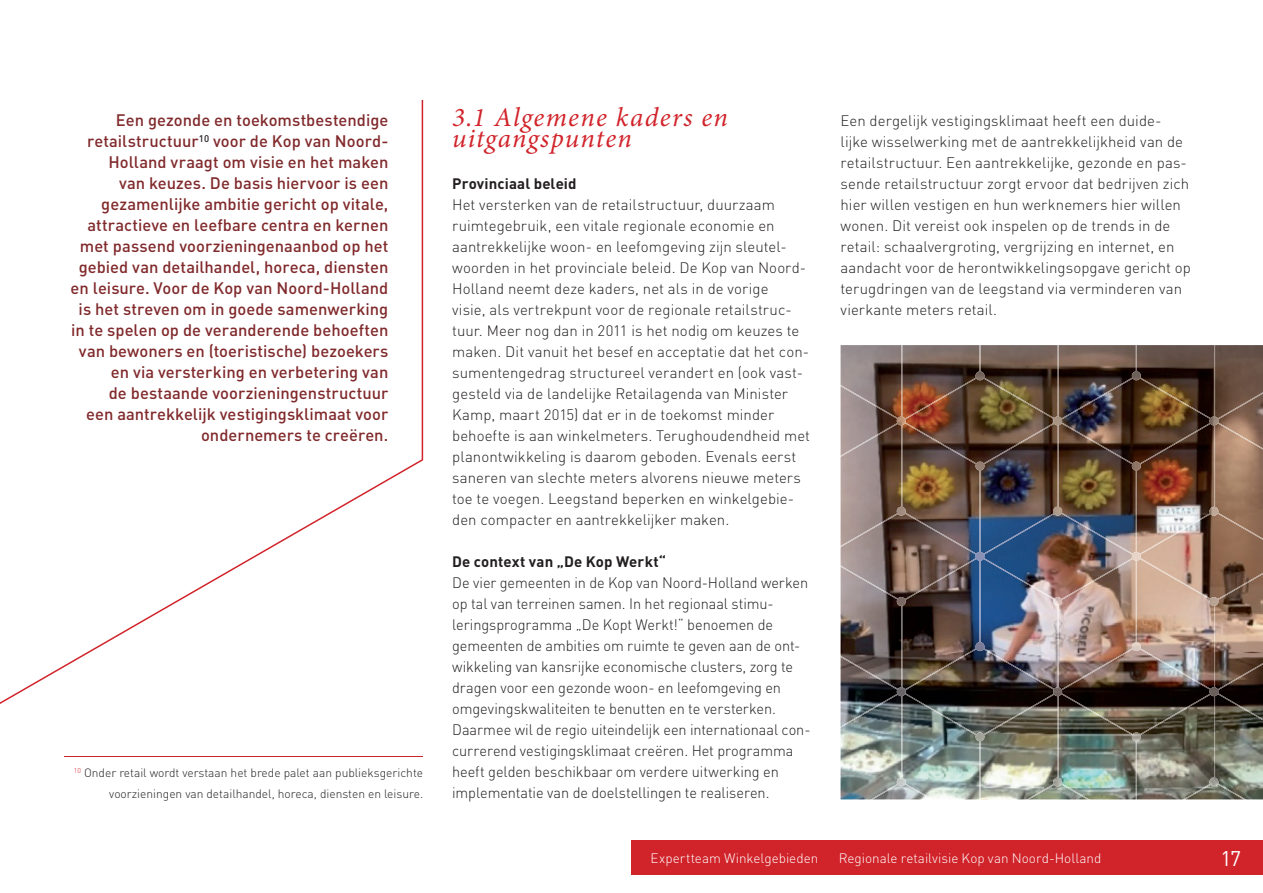
<style>
.page{position:relative;width:1263px;height:893px;background:#fff}
.page>*{position:absolute;margin:0;border:0;box-sizing:border-box;transform-origin:0 0}
.t1{font:italic 27px/21px "Minion Pro";letter-spacing:.045em;color:#d1232a}
.t2{font:21px "DIN";color:#fff}
.t3{font:500 16.5px/21px "DIN";color:#812a2c;text-align:right}
.t4{font:300 15px/21px "DIN";color:#231f20}
.t5{font:700 15px "DIN";letter-spacing:.01em;color:#231f20}
.t6{font:300 13.5px "DIN";color:#fff}
.t7{font:300 12px/21px "DIN";color:#231f20;text-align:right}
</style>
<div class="page">
<img style="left:840px;top:345px;width:423px;height:454px">
<div style="left:631px;top:840px;width:632px;height:34px;background:#d1232a"></div>
<svg style="left:0;top:100px;width:423px;height:657px"></svg>
<hr style="left:65px;top:756px;width:358px;height:1px;background:#d1232a">
<p class="t3" style="left:71px;top:109px;width:319px">Een gezonde en toekomstbestendige retailstructuur<sup>10</sup> voor de Kop van Noord-Holland vraagt om visie en het maken<br>van keuzes. De basis hiervoor is een gezamenlijke ambitie gericht op vitale, attractieve en leefbare centra en kernen met passend voorzieningenaanbod op het gebied van detailhandel, horeca, diensten en leisure. Voor de Kop van Noord-Holland is het streven om in goede samenwerking in te spelen op de veranderende behoeften van bewoners en (toeristische) bezoekers en via versterking en verbetering van<br>de bestaande voorzieningenstructuur<br>een aantrekkelijk vestigingsklimaat voor ondernemers te creëren.</p>
<h1 class="t1" style="left:452px;top:107px;width:277px">3.1 Algemene kaders en uitgangspunten</h1>
<p class="t5" style="left:452px;top:174px;width:126px">Provinciaal beleid</p>
<p class="t4" style="left:452px;top:194px;width:359px">Het versterken van de retailstructuur, duurzaam ruimtegebruik, een vitale regionale economie en aantrekkelijke woon- en leefomgeving zijn sleutel&shy;woorden in het provinciale beleid. De Kop van Noord-Holland neemt deze kaders, net als in de vorige<br>visie, als vertrekpunt voor de regionale retailstruc&shy;tuur. Meer nog dan in 2011 is het nodig om keuzes te maken. Dit vanuit het besef en acceptatie dat het con&shy;sumentengedrag structureel verandert en (ook vast&shy;gesteld via de landelijke Retailagenda van Minister Kamp, maart 2015) dat er in de toekomst minder behoefte is aan winkelmeters. Terughoudendheid met planontwikkeling is daarom geboden. Evenals eerst saneren van slechte meters alvorens nieuwe meters toe te voegen. Leegstand beperken en winkelgebie&shy;den compacter en aantrekkelijker maken.</p>
<p class="t5" style="left:452px;top:552px;width:215px">De context van „De Kop Werkt“</p>
<p class="t4" style="left:452px;top:572px;width:360px">De vier gemeenten in de Kop van Noord-Holland werken op tal van terreinen samen. In het regionaal stimu&shy;leringsprogramma „De Kopt Werkt!“ benoemen de gemeenten de ambities om ruimte te geven aan de ont&shy;wikkeling van kansrijke economische clusters, zorg te dragen voor een gezonde woon- en leef omgeving en omgevingskwaliteiten te benutten en te versterken.<br>Daarmee wil de regio uiteindelijk een internationaal con&shy;currerend vestigingsklimaat creëren. Het programma heeft gelden beschikbaar om verdere uitwerking en implementatie van de doelstellingen te realiseren.</p>
<p class="t7" style="left:74px;top:762px;width:351px"><sup>10</sup> Onder retail wordt verstaan het brede palet aan publieksgerichte voorzieningen van detailhandel, horeca, diensten en leisure.</p>
<p class="t4" style="left:840px;top:110px;width:352px">Een dergelijk vestigingsklimaat heeft een duide&shy;lijke wisselwerking met de aantrekkelijkheid van de retailstructuur. Een aantrekkelijke, gezonde en pas&shy;sende retailstructuur zorgt ervoor dat bedrijven zich hier willen vestigen en hun werknemers hier willen wonen. Dit vereist ook inspelen op de trends in de retail: schaalvergroting, vergrijzing en internet, en aandacht voor de herontwikkelingsopgave gericht op terugdringen van de leegstand via verminderen van vierkante meters retail.</p>
<p class="t6" style="left:651px;top:850px;width:169px">Expertteam Winkelgebieden</p>
<p class="t6" style="left:839px;top:850px;width:264px">Regionale retailvisie Kop van Noord-Holland</p>
<h2 class="t2" style="left:1220px;top:845px;width:22px">17</h2>
</div>
